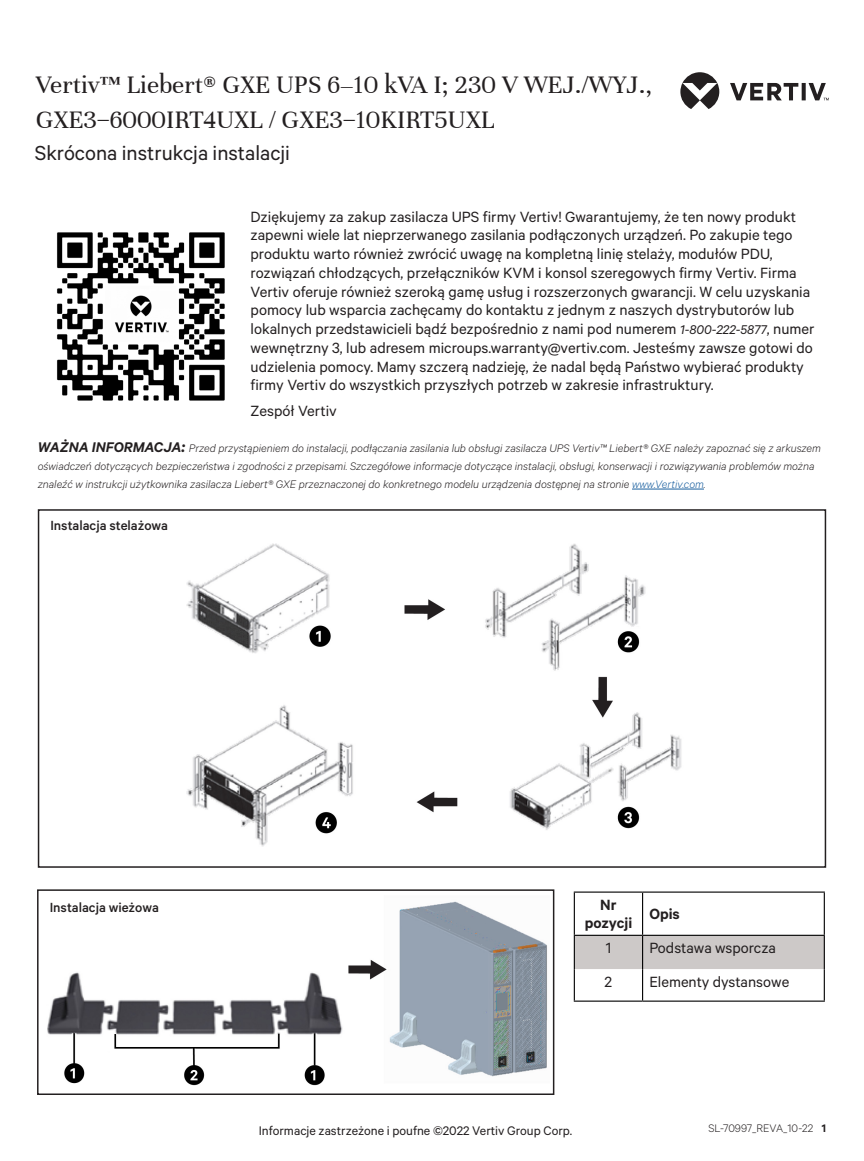
<style>
.page{position:relative;width:864px;height:1161px;background:#fff}
.page>*{position:absolute;margin:0;border:0;box-sizing:border-box;transform-origin:0 0}
.t1{font:27px/34.5px "Unna";color:#231f20}
.t2{font:19.5px "Calibre";color:#231f20}
.t3{font:14.25px/18.8px "Calibre";color:#231f20}
.t4{font:600 14.25px/18px "Calibre";color:#231f20;text-align:center}
.t5{font:500 12.75px "Calibre";color:#231f20}
.t6{font:12px "Calibre";color:#231f20}
.t7{font:italic 300 10.5px/18px "Calibre";color:#231f20}
.t8{font:300 10.5px "Calibre";color:#231f20}
.s1{font-style:italic}
.s2{font-weight:600;font-size:13.5px}
.s3{font-weight:600;font-size:15px}
.s4{color:#175d9e}
.s5{font-weight:600}
</style>
<div class="page">
<svg style="left:680px;top:72px;width:149px;height:37px"></svg>
<img style="left:57px;top:232px;width:168px;height:169px">
<hr style="left:632px;top:489px;width:72px;height:1px;background:#175d9e">
<img style="left:47px;top:901px;width:500px;height:185px">
<div style="left:37px;top:889px;width:517px;height:206px;border:2px solid #231f20"></div>
<img style="left:186px;top:543px;width:496px;height:304px">
<div style="left:38px;top:509px;width:788px;height:359px;border:2px solid #231f20"></div>
<svg style="left:575px;top:936px;width:249px;height:65px"></svg>
<hr style="left:574px;top:936px;width:1px;height:33px;background:#000">
<hr style="left:642px;top:936px;width:1px;height:33px;background:#000">
<hr style="left:824px;top:936px;width:1px;height:33px;background:#000">
<hr style="left:574px;top:969px;width:1px;height:32px;background:#000">
<hr style="left:642px;top:969px;width:1px;height:32px;background:#000">
<hr style="left:824px;top:969px;width:1px;height:32px;background:#000">
<hr style="left:574px;top:1001px;width:69px;height:1px;background:#000">
<hr style="left:643px;top:1001px;width:182px;height:1px;background:#000">
<hr style="left:574px;top:892px;width:69px;height:1px;background:#000">
<hr style="left:643px;top:892px;width:182px;height:1px;background:#000">
<hr style="left:574px;top:893px;width:1px;height:42px;background:#000">
<hr style="left:642px;top:893px;width:1px;height:42px;background:#000">
<hr style="left:824px;top:893px;width:1px;height:42px;background:#000">
<hr style="left:574px;top:935px;width:69px;height:1px;background:#000">
<hr style="left:643px;top:935px;width:182px;height:1px;background:#000">
<h1 class="t1" style="left:36px;top:68px;width:618px">Vertiv™ Liebert® GXE UPS 6–10 kVA I; 230 V WEJ./WYJ.,<br>GXE3−6000IRT4UXL / GXE3−10KIRT5UXL</h1>
<h2 class="t2" style="left:35px;top:140px;width:257px">Skrócona instrukcja instalacji</h2>
<p class="t3" style="left:251px;top:207px;width:566px">Dziękujemy za zakup zasilacza UPS firmy Vertiv! Gwarantujemy, że ten nowy produkt zapewni wiele lat nieprzerwanego zasilania podłączonych urządzeń. Po zakupie tego produktu warto również zwrócić uwagę na kompletną linię stelaży, modułów PDU, rozwiązań chłodzących, przełączników KVM i konsol szeregowych firmy Vertiv. Firma Vertiv oferuje również szeroką gamę usług i rozszerzonych gwarancji. W celu uzyskania pomocy lub wsparcia zachęcamy do kontaktu z jednym z naszych dystrybutorów lub lokalnych przedstawicieli bądź bezpośrednio z nami pod numerem <span class="s1">1-800-222-5877</span>, numer wewnętrzny 3, lub adresem microups.warranty@vertiv.com. Jesteśmy zawsze gotowi do udzielenia pomocy. Mamy szczerą nadzieję, że nadal będą Państwo wybierać produkty firmy Vertiv do wszystkich przyszłych potrzeb w zakresie infrastruktury.</p>
<p class="t3" style="left:251px;top:401px;width:88px">Zespół Vertiv</p>
<p class="t7" style="left:38px;top:439px;width:785px"><span class="s2">WAŻNA INFORMACJA</span><span class="s3">:</span> Przed przystąpieniem do instalacji, podłączania zasilania lub obsługi zasilacza UPS Vertiv™ Liebert® GXE należy zapoznać się z arkuszem oświadczeń dotyczących bezpieczeństwa i zgodności z przepisami. Szczegółowe informacje dotyczące instalacji, obsługi, konserwacji i rozwiązywania problemów można znaleźć w instrukcji użytkownika zasilacza Liebert® GXE przeznaczonej do konkretnego modelu urządzenia dostępnej na stronie <span class="s4">www.Vertiv.com</span>.</p>
<p class="t5" style="left:50px;top:517px;width:119px">Instalacja stelażowa</p>
<p class="t5" style="left:50px;top:899px;width:111px">Instalacja wieżowa</p>
<p class="t4" style="left:585px;top:896px;width:49px">Nr pozycji</p>
<p class="t4" style="left:649px;top:905px;width:32px">Opis</p>
<p class="t3" style="left:606px;top:938px;width:7px">1</p>
<p class="t3" style="left:649px;top:938px;width:128px">Podstawa wsporcza</p>
<p class="t3" style="left:605px;top:972px;width:9px">2</p>
<p class="t3" style="left:649px;top:972px;width:141px">Elementy dystansowe</p>
<p class="t6" style="left:259px;top:1123px;width:315px">Informacje zastrzeżone i poufne ©2022 Vertiv Group Corp.</p>
<p class="t8" style="left:708px;top:1122px;width:119px">SL-70997_REVA_10-22 <span class="s5">1</span></p>
</div>
